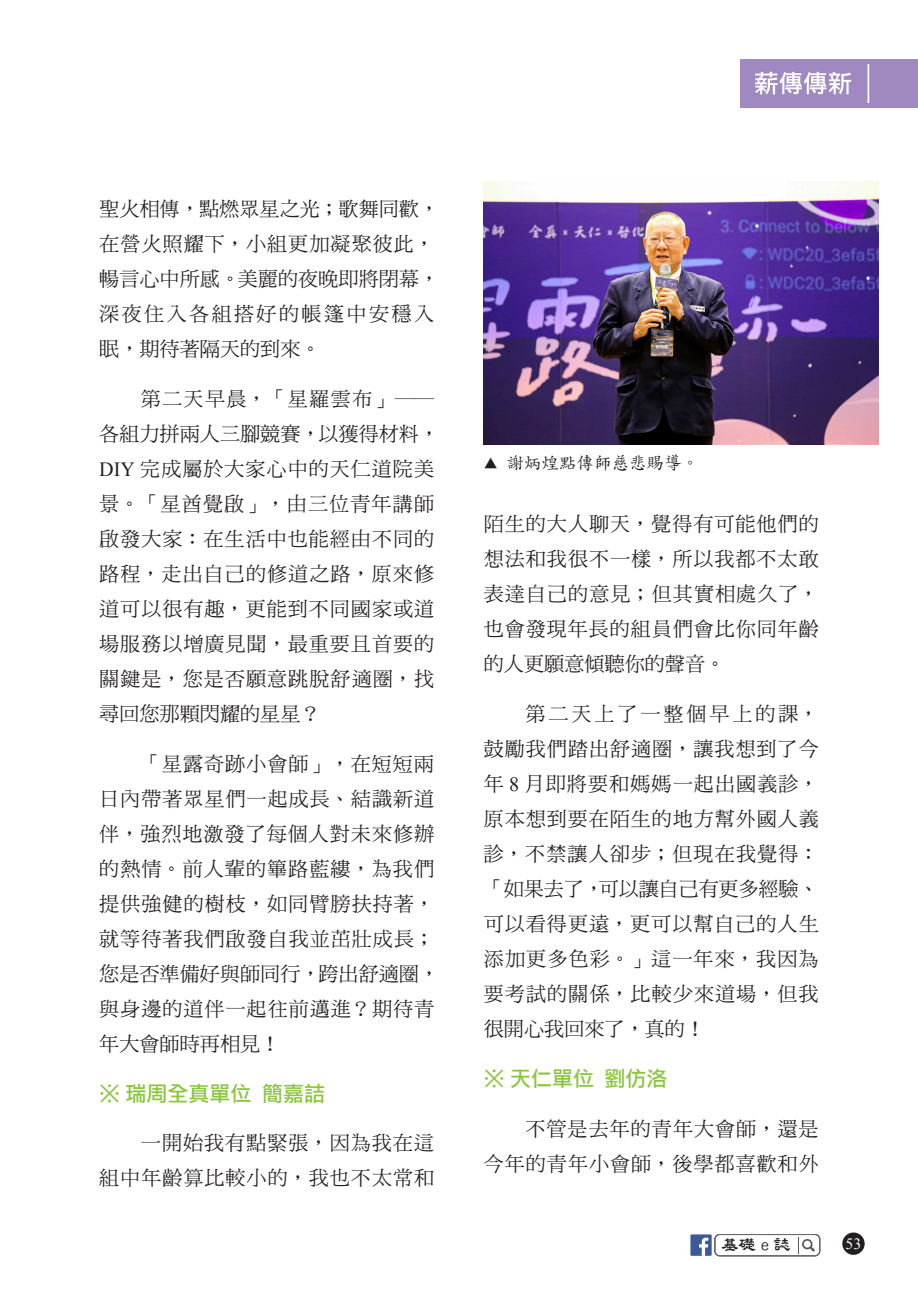
<style>
.page{position:relative;width:918px;height:1290px;background:#fff}
.page>*{position:absolute;margin:0;border:0;box-sizing:border-box;transform-origin:0 0}
._03_內文樣式{font:21px "Li Hei Pro";color:#8bc63e}
._03_內文樣式-2{font:20.12px/35px "DF Ming Std W5";letter-spacing:.045em;color:#231f20}
._03_內文樣式-3{font:20.12px/35px "DF Ming Std W5";color:#231f20}
.照片說明{font:17.5px "DF Kai Shu Std W5";color:#231f20}
.t1{font:700 17.5px "AR Li Shu B5";color:#231f20}
.t2{font:15.75px "Times New Roman";color:#fff}
.s1{font-family:"Times New Roman"}
.s2{font-size:14px}
</style>
<div class="page">
<div style="left:842px;top:1232px;width:22px;height:23px;background:#231f20;border-radius:50%"></div>
<svg style="left:798px;top:1237px;width:17px;height:16px"></svg>
<div style="left:690px;top:1234px;width:21px;height:22px;background:#3c5a99"></div>
<svg style="left:699px;top:1237px;width:9px;height:19px"></svg>
<div style="left:715px;top:1234px;width:105px;height:22px;border:1px solid #57585a;border-radius:5px"></div>
<div style="left:715px;top:1234px;width:104px;height:21px;border:1px solid #57585a;border-radius:5px"></div>
<div style="left:740px;top:60px;width:178px;height:48px;background:#9f89c0"></div>
<hr style="left:867px;top:64px;width:2px;height:39px;background:#fff">
<svg style="left:755px;top:72px;width:96px;height:22px"></svg>
<img style="left:484px;top:181px;width:394px;height:263px">
<p class="_03_內文樣式-3" style="left:99px;top:191px;width:341px">聖火相傳，點燃眾星之光；歌舞同歡，在營火照耀下，小組更加凝聚彼此，暢言心中所感。美麗的夜晚即將閉幕，深夜住入各組搭好的帳篷中安穩入眠，期待著隔天的到來。</p>
<p class="_03_內文樣式-2" style="left:99px;top:381px;width:341px;text-indent:42px">第二天早晨，「星羅雲布」──各組力拼兩人三腳競賽，以獲得材料，<br><span class="s1">DIY</span> 完成屬於大家心中的天仁道院美景。「星酋覺啟」，由三位青年講師啟發大家：在生活中也能經由不同的路程，走出自己的修道之路，原來修道可以很有趣，更能到不同國家或道場服務以增廣見聞，最重要且首要的關鍵是，您是否願意跳脫舒適圈，找尋回您那顆閃耀的星星？</p>
<p class="_03_內文樣式-2" style="left:99px;top:745px;width:341px;text-indent:42px">「星露奇跡小會師」，在短短兩日內帶著眾星們一起成長、結識新道伴，強烈地激發了每個人對未來修辦的熱情。前人輩的篳路藍縷，為我們提供強健的樹枝，如同臂膀扶持著，就等待著我們啟發自我並茁壯成長；您是否準備好與師同行，跨出舒適圈，與身邊的道伴一起往前邁進？期待青年大會師時再相見！</p>
<p class="_03_內文樣式" style="left:99px;top:1083px;width:227px">※ 瑞周全真單位 簡嘉詰</p>
<p class="_03_內文樣式-2" style="left:99px;top:1125px;width:336px;text-align:right">一開始我有點緊張，因為我在這<br>組中年齡算比較小的，我也不太常和</p>
<p class="照片說明" style="left:484px;top:453px;width:217px"><span class="s2">▲</span> 謝炳煌點傳師慈悲賜導。</p>
<p class="_03_內文樣式-2" style="left:484px;top:506px;width:336px;text-align:justify">陌生的大人聊天，覺得有可能他們的想法和我很不一樣，所以我都不太敢表達自己的意見；但其實相處久了，也會發現年長的組員們會比你同年齡的人更願意傾聽你的聲音。</p>
<p class="_03_內文樣式-2" style="left:484px;top:696px;width:336px;text-align:justify;text-indent:42px">第二天上了一整個早上的課，鼓勵我們踏出舒適圈，讓我想到了今年 <span class="s1">8</span> 月即將要和媽媽一起出國義診，原本想到要在陌生的地方幫外國人義診，不禁讓人卻步；但現在我覺得：「如果去了，可以讓自己有更多經驗、可以看得更遠，更可以幫自己的人生添加更多色彩。」這一年來，我因為要考試的關係，比較少來道場，但我很開心我回來了，真的！</p>
<p class="_03_內文樣式" style="left:484px;top:1068px;width:185px">※ 天仁單位 劉仿洛</p>
<p class="_03_內文樣式-2" style="left:484px;top:1110px;width:336px;text-align:right">不管是去年的青年大會師，還是<br>今年的青年小會師，後學都喜歡和外</p>
<p class="t1" style="left:721px;top:1236px;width:71px">基礎e誌</p>
<p class="t2" style="left:845px;top:1232px;width:17px">53</p>
</div>
